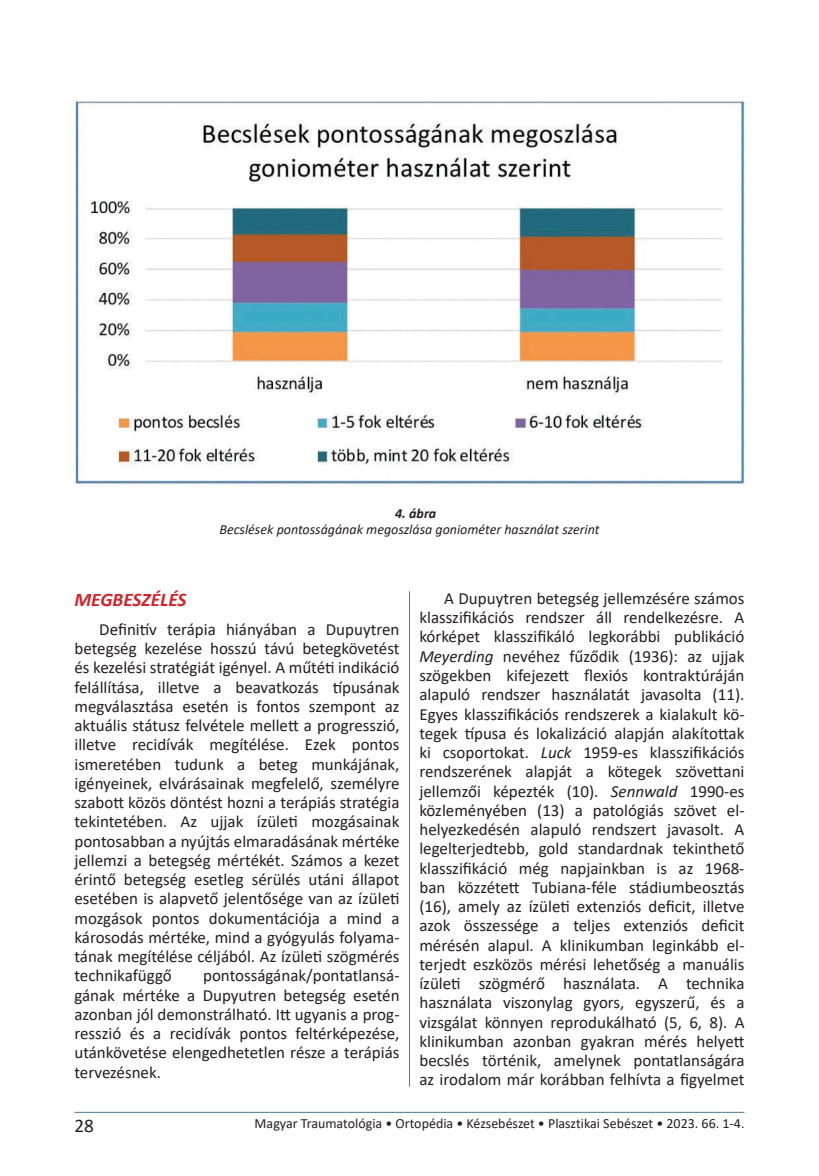
<style>
.page{position:relative;width:819px;height:1176px;background:#fff}
.page>*{position:absolute;margin:0;border:0;box-sizing:border-box;transform-origin:0 0}
.Címsor_1{font:italic 700 19.25px "Calibri";color:#d1232a}
.t1{font:19.25px "Calibri";color:#231f20}
.Alapbekezdés_2_hasáb{font:16.97px/19.2px "Calibri";color:#231f20;text-align:justify}
.t2{font:14px "Calibri";color:#231f20}
.t3{font:italic 14px/16.8px "Calibri";color:#231f20}
.s1{font-weight:700}
.s2{font-style:italic}
</style>
<div class="page">
<hr style="left:409px;top:89px;width:1px;height:997px;background:#527d8b">
<div style="left:399px;top:76px;width:18px;height:515px;background:#fff"></div>
<hr style="left:74px;top:1112px;width:670px;height:1px;background:#527d8b">
<img style="left:74px;top:100px;width:670px;height:385px">
<p class="t3" style="left:219px;top:504px;width:381px;text-indent:176px"><span class="s1">4. ábra<br></span>Becslések pontosságának megoszlása goniométer használat szerint</p>
<p class="Címsor_1" style="left:74px;top:586px;width:114px">MEGBESZÉLÉS</p>
<p class="Alapbekezdés_2_hasáb" style="left:74px;top:619px;width:326px;text-align:left;text-indent:25px">Definitív terá pia hiá nyá ban a Dupuytren betegség kezelése hosszú távú betegkövetést és kezelési stratégiát igé nyel. A műtéti indikáció felá llítása, illetve a beavatkozás típusának megválasztása esetén is fontos szempont az aktuális státusz felvétele mellett a progresszió, illetve recidívák megítélése. Ezek pontos ismeretében tudunk a beteg munkájának, igényeinek, elvá rásainak megfelelő, személyre szabott közös dö ntést hozni a terápiás stratégia tekintetében. Az ujjak ízületi mozgásainak pontosabban a nyújtás elmaradásának mértéke jellemzi a betegség mértékét. Számos a kezet érintő betegség esetleg sérülés utáni állapot esetében is alapvető jelentősége van az ízületi mozgások pontos dokumentációja a mind a károsodás mértéke, mind a gyógyulás folyama&shy;tának megítélése céljából. Az ízületi szögmérés technikafüggő</p>
<p class="Alapbekezdés_2_hasáb" style="left:74px;top:966px;width:326px;text-indent:129px">pontosságának/pontatlansá&shy;gának mértéke a Dupyutren betegség esetén azonban jól demonstrálható. Itt ugyanis a prog&shy;resszió és a recidívák pontos feltérképezése, utánkövetése elengedhetetlen része a terápiás tervezésnek.</p>
<p class="Alapbekezdés_2_hasáb" style="left:419px;top:588px;width:326px;text-indent:25px">A Dupuytren betegség jellemzésére számos klasszifikációs rendszer áll rendelkezésre. A kórképet klasszifikáló legkorábbi publikáció <span class="s2">Meyerding</span> nevéhez fűződik (1936): az ujjak szögekben kifejezett flexiós kontraktúráján alapuló rendszer használatát javasolta (11).<br>Egyes klasszifikációs rendszerek a kialakult kö&shy;tegek típusa és lokalizáció alapján alakítottak ki csoportokat. <span class="s2">Luck</span> 1959-es klasszifikációs rendszerének alapját a kötegek szövettani jellemzői képezték (10). <span class="s2">Sennwald</span> 1990-es közleményében (13) a patológiás szövet el&shy;helyezkedésén alapuló rendszert javasolt. A legelterjedtebb, gold standardnak tekinthető klasszifikáció még napjainkban is az 1968- ban közzétett Tubiana-féle stádiumbeosztás (16), amely az ízületi extenziós deficit, illetve azok összessége a teljes extenziós deficit mérésén alapul. A klinikumban leginkább el&shy;terjedt eszközös mérési lehetőség a manuá lis ízületi szögmérő használata. A technika haszná lata viszonylag gyors, egyszerű, és a vizsgá lat könnyen reproduká lható (5, 6, 8). A klinikumban azonban gyakran mérés helyett becslés történik, amelynek pontatlanságá ra az irodalom má r korábban felhívta a figyelmet</p>
<p class="t1" style="left:74px;top:1112px;width:21px">28</p>
<p class="t2" style="left:255px;top:1113px;width:491px">Magyar Traumatológia • Ortopédia • Kézsebészet • Plasztikai Sebészet • 2023. 66. 1-4.</p>
</div>
